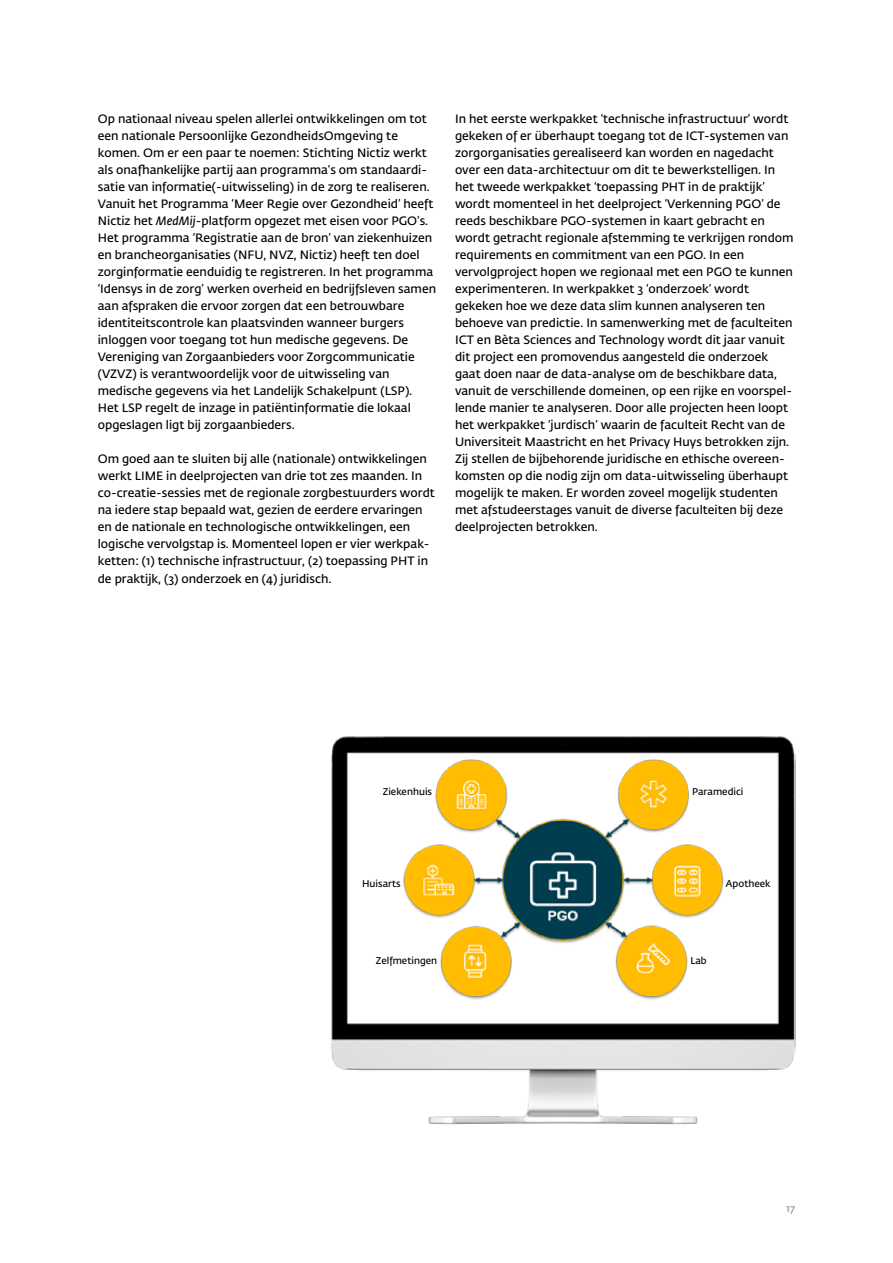
<style>
.page{position:relative;width:893px;height:1263px;background:#fff}
.page>*{position:absolute;margin:0;border:0;box-sizing:border-box;transform-origin:0 0}
.t1{font:600 12px/17px "Fedra Sans Std";color:#000}
.t2{font:600 10.5px "Fedra Sans Std";color:#9f8c86}
.t3{font:600 9.75px "Fedra Sans Std";color:#000}
.s1{font-style:italic}
</style>
<div class="page">
<img style="left:331px;top:736px;width:464px;height:389px">
<p class="t1" style="left:98px;top:111px;width:340px">Op nationaal niveau spelen allerlei ontwikkelingen om tot een nationale Persoonlijke GezondheidsOmgeving te komen. Om er een paar te noemen: Stichting Nictiz werkt als onafhankelijke partij aan programma’s om standaardi&shy;satie van informatie(-uitwisseling) in de zorg te realiseren.<br>Vanuit het Programma ‘Meer Regie over Gezondheid’ heeft Nictiz het <span class="s1">MedMij</span>-platform opgezet met eisen voor PGO’s.<br>Het programma ‘Registratie aan de bron’ van ziekenhuizen en brancheorganisaties (NFU, NVZ, Nictiz) heeft ten doel zorginformatie eenduidig te registreren. In het programma ‘Idensys in de zorg’ werken overheid en bedrijfsleven samen aan afspraken die ervoor zorgen dat een betrouwbare identiteitscontrole kan plaatsvinden wanneer burgers inloggen voor toegang tot hun medische gegevens. De Vereniging van Zorgaanbieders voor Zorgcommunicatie (VZVZ) is verantwoordelijk voor de uitwisseling van medische gegevens via het Landelijk Schakelpunt (LSP).<br>Het LSP regelt de inzage in patiëntinformatie die lokaal opgeslagen ligt bij zorgaanbieders.</p>
<p class="t1" style="left:98px;top:451px;width:339px">Om goed aan te sluiten bij alle (nationale) ontwikkelingen werkt LIME in deelprojecten van drie tot zes maanden. In co-creatie-sessies met de regionale zorgbestuurders wordt na iedere stap bepaald wat, gezien de eerdere ervaringen en de nationale en technologische ontwikkelingen, een logische vervolgstap is. Momenteel lopen er vier werkpak&shy;ketten: (1) technische infrastructuur, (2) toepassing PHT in de praktijk, (3) onderzoek en (4) juridisch.</p>
<p class="t1" style="left:455px;top:111px;width:340px">In het eerste werkpakket ‘technische infrastructuur’ wordt gekeken of er überhaupt toegang tot de ICT-systemen van zorgorganisaties gerealiseerd kan worden en nagedacht over een data-architectuur om dit te bewerkstelligen. In het tweede werkpakket ‘toepassing PHT in de praktijk’ wordt momenteel in het deelproject ‘Verkenning PGO’ de reeds beschikbare PGO-systemen in kaart gebracht en wordt getracht regionale afstemming te verkrijgen rondom requirements en commitment van een PGO. In een vervolgproject hopen we regionaal met een PGO te kunnen experimenteren. In werkpakket 3 ‘onderzoek’ wordt gekeken hoe we deze data slim kunnen analyseren ten behoeve van predictie. In samenwerking met de faculteiten ICT en Bèta Sciences and Technology wordt dit jaar vanuit dit project een promovendus aangesteld die onderzoek gaat doen naar de data-analyse om de beschikbare data, vanuit de verschillende domeinen, op een rijke en voorspel&shy;lende manier te analyseren. Door alle projecten heen loopt het werkpakket ‘jurdisch’ waarin de faculteit Recht van de Universiteit Maastricht en het Privacy Huys betrokken zijn.<br>Zij stellen de bijbehorende juridische en ethische overeen&shy;komsten op die nodig zijn om data-uitwisseling überhaupt mogelijk te maken. Er worden zoveel mogelijk studenten met afstudeerstages vanuit de diverse faculteiten bij deze deelprojecten betrokken.</p>
<p class="t3" style="left:383px;top:786px;width:51px">Ziekenhuis</p>
<p class="t3" style="left:692px;top:786px;width:53px">Paramedici</p>
<p class="t3" style="left:362px;top:878px;width:40px">Huisarts</p>
<p class="t3" style="left:726px;top:878px;width:46px">Apotheek</p>
<p class="t3" style="left:376px;top:954px;width:63px">Zelfmetingen</p>
<p class="t3" style="left:690px;top:954px;width:18px">Lab</p>
<p class="t2" style="left:786px;top:1202px;width:10px">17</p>
</div>
